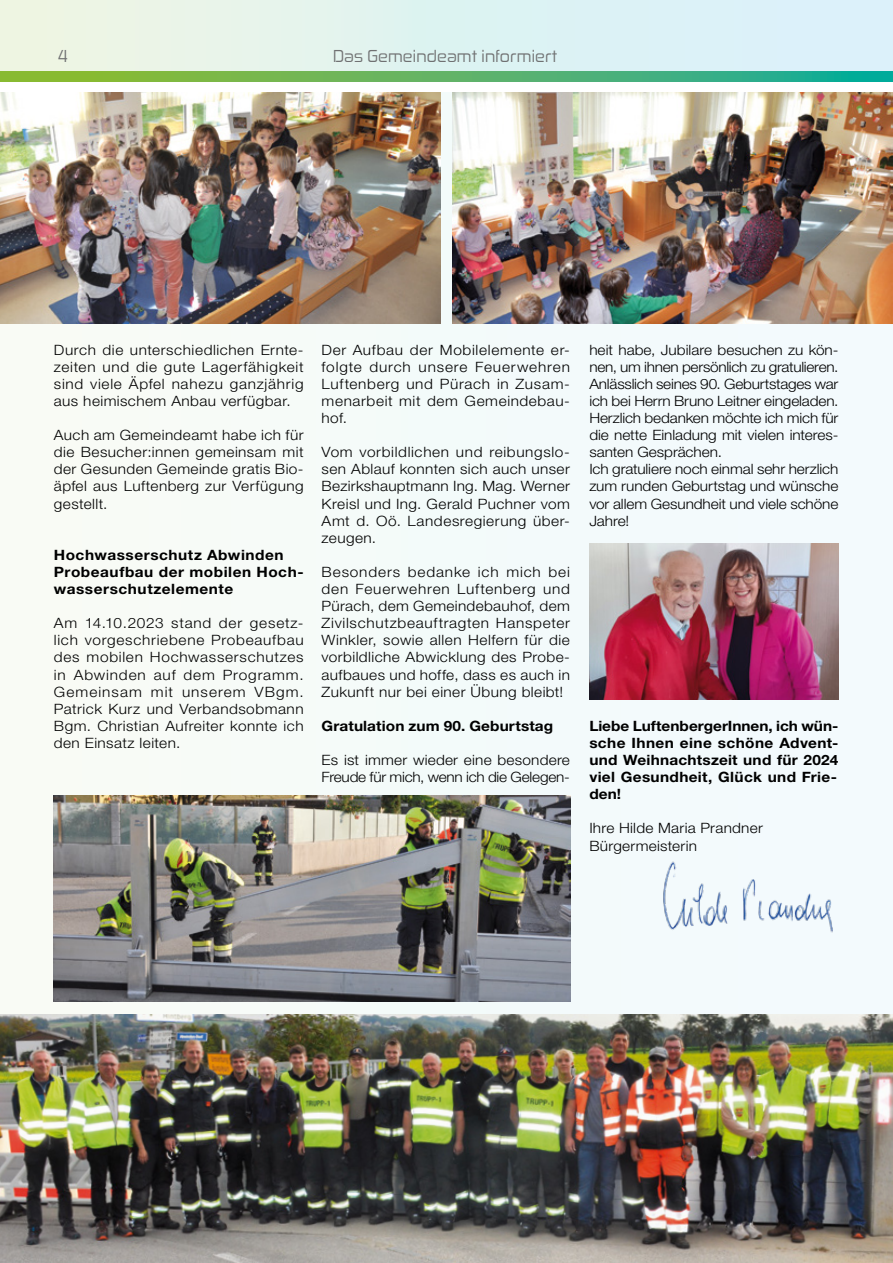
<style>
.page{position:relative;width:893px;height:1263px;background:#fff}
.page>*{position:absolute;margin:0;border:0;box-sizing:border-box;transform-origin:0 0}
.t1{font:16.5px "Zekton Rg";letter-spacing:.01em;color:#707172}
.t2{font:300 14.25px/17.1px "Helvetica Neue LT Pro";letter-spacing:.01em;color:#000;text-align:justify;scale:1.08 1}
.t3{font:700 14.25px/17.1px "Helvetica Neue LT Pro";letter-spacing:.025em;color:#000;scale:1.08 1}
.t4{font:700 14.25px "Helvetica Neue LT Pro";letter-spacing:.005em;color:#000;scale:1.08 1}
</style>
<div class="page">
<div style="left:0;top:92px;width:893px;height:1171px;background:#f3fbfa"></div>
<div style="left:0;top:0;width:893px;height:76px;background:linear-gradient(to right,#edf5e3,#d7f1fd)"></div>
<svg style="left:0;top:71px;width:893px;height:10px;background:#59b365"></svg>
<img style="left:663px;top:861px;width:170px;height:72px">
<img style="left:453px;top:92px;width:440px;height:231px">
<img style="left:0;top:92px;width:440px;height:231px">
<img style="left:53px;top:796px;width:518px;height:205px">
<img style="left:0;top:1015px;width:893px;height:248px">
<img style="left:590px;top:543px;width:249px;height:156px">
<p class="t1" style="left:58px;top:46px;width:11px">4</p>
<p class="t1" style="left:333px;top:46px;width:226px">Das Gemeindeamt informiert</p>
<p class="t2" style="left:54px;top:341px;width:233px">Durch die unterschiedlichen Ernte&shy;zeiten und die gute Lagerfähigkeit sind viele Äpfel nahezu ganzjährig aus heimischem Anbau verfügbar.</p>
<p class="t2" style="left:54px;top:426px;width:233px">Auch am Gemeindeamt habe ich für die Besucher:innen gemeinsam mit der Gesunden Gemeinde gratis Bio&shy;äpfel aus Luftenberg zur Verfügung gestellt.</p>
<p class="t3" style="left:54px;top:546px;width:233px">Hochwasserschutz Abwinden<br>Probeaufbau der mobilen Hoch&shy;wasserschutzelemente</p>
<p class="t2" style="left:54px;top:614px;width:233px">Am 14.10.2023 stand der gesetz&shy;lich vorgeschriebene Probeaufbau des mobilen Hochwasserschutzes in Abwinden auf dem Programm.<br>Gemeinsam mit unserem VBgm.<br>Patrick Kurz und Verbandsobmann Bgm. Christian Aufreiter konnte ich den Einsatz leiten.</p>
<p class="t2" style="left:322px;top:341px;width:231px">Der Aufbau der Mobilelemente er&shy;folgte durch unsere Feuerwehren Luftenberg und Pürach in Zusam&shy;menarbeit mit dem Gemeindebau&shy;hof.</p>
<p class="t2" style="left:322px;top:443px;width:231px">Vom vorbildlichen und reibungslo&shy;sen Ablauf konnten sich auch unser Bezirkshauptmann Ing. Mag. Werner Kreisl und Ing. Gerald Puchner vom Amt d. Oö. Landesregierung über&shy;zeugen.</p>
<p class="t2" style="left:322px;top:563px;width:231px">Besonders bedanke ich mich bei den Feuerwehren Luftenberg und Pürach, dem Gemeindebauhof, dem Zivilschutzbeauftragten Hanspeter Winkler, sowie allen Helfern für die vorbildliche Abwicklung des Probe&shy;aufbaues und hoffe, dass es auch in Zukunft nur bei einer Übung bleibt!</p>
<p class="t4" style="left:322px;top:717px;width:216px">Gratulation zum 90. Geburtstag</p>
<p class="t2" style="left:322px;top:751px;width:231px">Es ist immer wieder eine besondere<br>Freude für mich, wenn ich die Gelegen-</p>
<p class="t2" style="left:589px;top:341px;width:232px;text-align:left">heit habe, Jubilare besuchen zu kön&shy;nen, um ihnen persönlich zu gratulieren.<br>Anlässlich seines 90. Geburtstages war ich bei Herrn Bruno Leitner eingeladen.<br>Herzlich bedanken möchte ich mich für die nette Einladung mit vielen interes&shy;santen Gesprächen.<br>Ich gratuliere noch einmal sehr herzlich zum runden Geburtstag und wünsche vor allem Gesundheit und viele schöne Jahre!</p>
<p class="t3" style="left:589px;top:717px;width:232px;text-align:justify">Liebe LuftenbergerInnen, ich wün&shy;sche Ihnen eine schöne Advent&shy;und Weihnachtszeit und für 2024 viel Gesundheit, Glück und Frie&shy;den!</p>
<p class="t2" style="left:589px;top:819px;width:162px">Ihre Hilde Maria Prandner<br>Bürgermeisterin</p>
</div>
